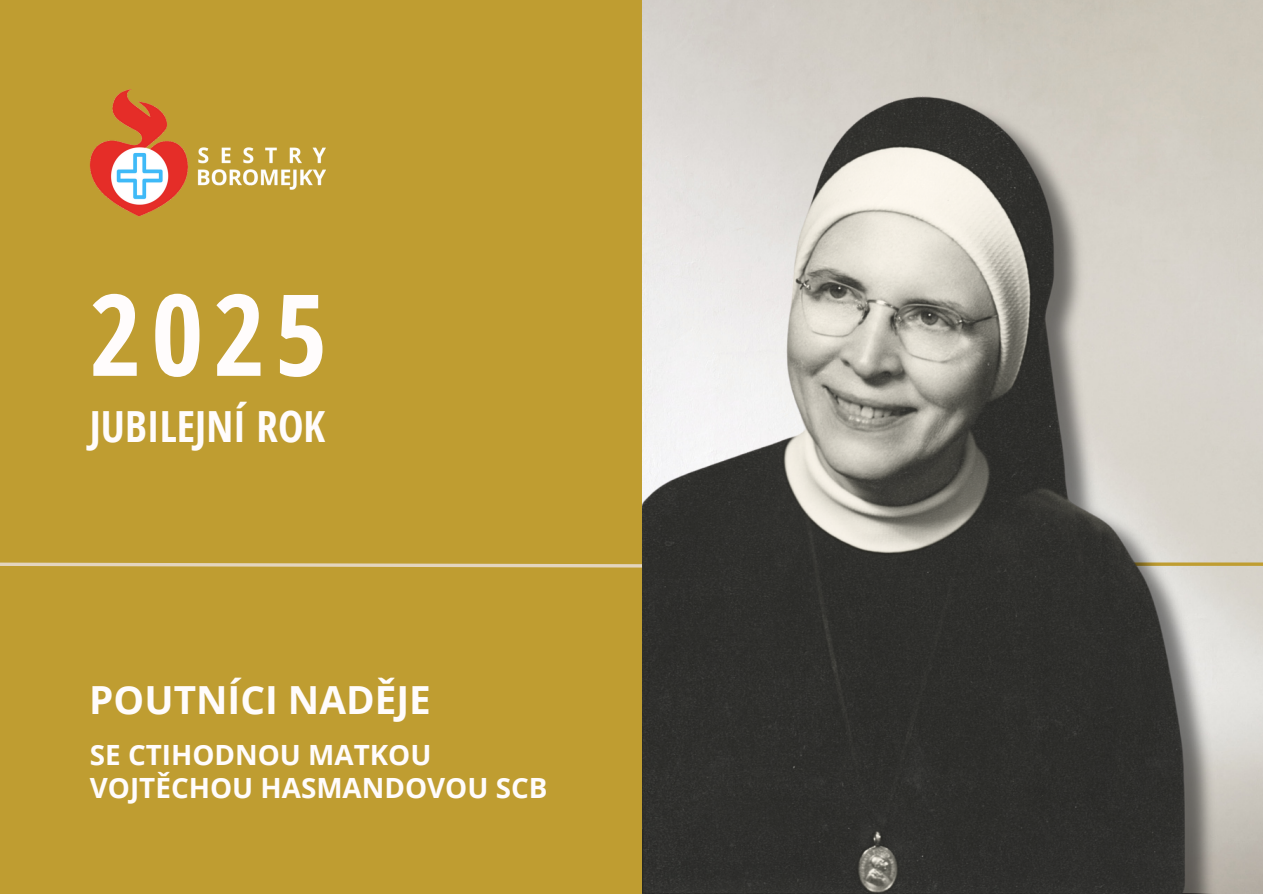
<style>
.page{position:relative;width:1263px;height:894px;background:#fff}
.page>*{position:absolute;margin:0;border:0;box-sizing:border-box;transform-origin:0 0}
.t1{font:700 113.1px "Open Sans Condensed";color:#fffcfc}
.t2{font:700 42.9px "Open Sans Condensed";color:#fffcfc}
.t3{font:700 38.7px "Open Sans";color:#fffcfc}
.t4{font:700 27.9px "Open Sans";color:#fffcfc}
</style>
<div class="page">
<img style="left:642px;top:0;width:621px;height:893px">
<div style="left:0;top:0;width:642px;height:893px;background:#bf9d31"></div>
<hr style="left:603px;top:562px;width:660px;height:3px;background:#bf9d31">
<svg style="left:0;top:562px;width:642px;height:6px"></svg>
<img style="left:642px;top:68px;width:580px;height:826px">
<img style="left:90px;top:89px;width:235px;height:128px">
<h2 class="t1" style="left:89px;top:255px;width:239px">2025</h2>
<p class="t2" style="left:90px;top:396px;width:237px">JUBILEJNÍ ROK</p>
<p class="t3" style="left:89px;top:672px;width:343px">POUTNÍCI NADĚJE</p>
<h2 class="t4" style="left:90px;top:735px;width:343px">SE CTIHODNOU MATKOU</h2>
<p class="t4" style="left:90px;top:767px;width:459px">VOJTĚCHOU HASMANDOVOU SCB</p>
</div>
